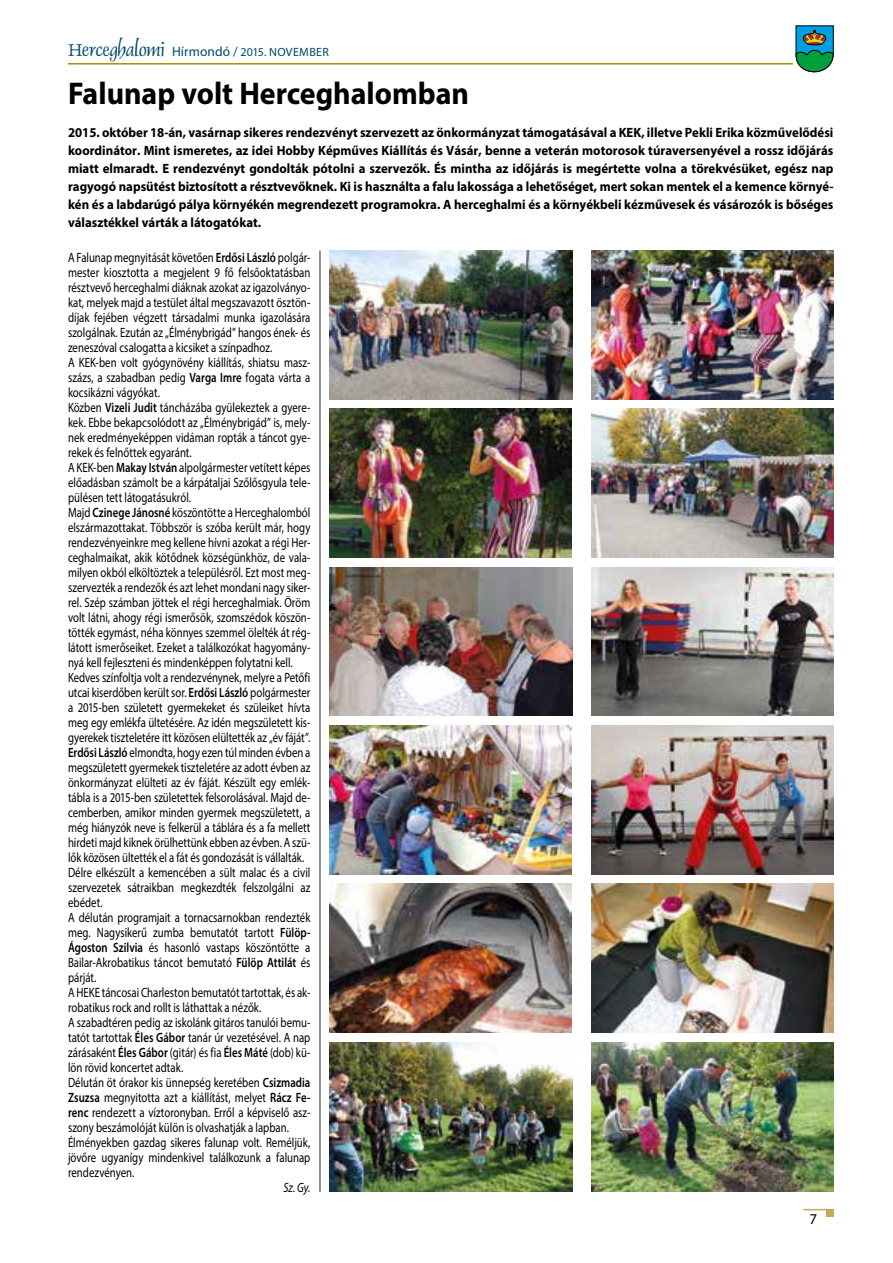
<style>
.page{position:relative;width:893px;height:1263px;background:#fff}
.page>*{position:absolute;margin:0;border:0;box-sizing:border-box;transform-origin:0 0}
.t1{font:700 31.5px "Myriad Pro";color:#000;scale:.95 1}
.t2{font:15px "Myriad Pro";color:#000}
.t3{font:13.5px/15px "Myriad Pro";color:#000;scale:.8 1}
.t4{font:700 13.5px/18px "Myriad Pro";color:#000;text-align:justify;scale:.95 1}
.t5{font:italic 13.5px "Myriad Pro";color:#000;scale:.8 1}
.t6{font:12px "Myriad Pro";letter-spacing:.025em;color:#00486a}
.s1{font-family:"Dauphin PFL";font-size:19.5px}
.s2{font-size:13.5px}
.s3{font-weight:600}
</style>
<div class="page">
<hr style="left:68px;top:63px;width:725px;height:2px;background:#ad8c01">
<hr style="left:803px;top:1209px;width:31px;height:1px;background:#c6aa57">
<div style="left:826px;top:1209px;width:8px;height:7px;background:#c6aa57"></div>
<svg style="left:795px;top:26px;width:39px;height:46px;background:#288d82"></svg>
<hr style="left:319px;top:251px;width:2px;height:941px;background:#706f6f">
<img style="left:330px;top:250px;width:242px;height:149px">
<img style="left:330px;top:409px;width:242px;height:149px">
<img style="left:330px;top:567px;width:242px;height:149px">
<img style="left:330px;top:725px;width:242px;height:149px">
<img style="left:330px;top:884px;width:242px;height:149px">
<img style="left:330px;top:1042px;width:242px;height:149px">
<img style="left:591px;top:250px;width:242px;height:149px">
<img style="left:591px;top:409px;width:242px;height:149px">
<img style="left:591px;top:567px;width:242px;height:149px">
<img style="left:591px;top:725px;width:242px;height:149px">
<img style="left:591px;top:884px;width:242px;height:149px">
<img style="left:591px;top:1042px;width:242px;height:149px">
<p class="t6" style="left:68px;top:45px;width:262px"><span class="s1">Herceghalomi</span> <span class="s2">Hírmondó /</span> 2015. november</p>
<h1 class="t1" style="left:68px;top:73px;width:424px">Falunap volt Herceghalomban</h1>
<p class="t4" style="left:68px;top:123px;width:807px">2015. október 18-án, vasárnap sikeres rendezvényt szervezett az önkormányzat támogatásával a KEK, illetve Pekli Erika közművelődési koordinátor. Mint ismeretes, az idei Hobby Képműves Kiállítás és Vásár, benne a veterán motorosok túraversenyével a rossz időjárás miatt elmaradt. E rendezvényt gondolták pótolni a szervezők. És mintha az időjárás is megértette volna a törekvésüket, egész nap ragyogó napsütést biztosított a résztvevőknek. Ki is használta a falu lakossága a lehetőséget, mert sokan mentek el a kemence környé&shy;kén és a labdarúgó pálya környékén megrendezett programokra. A herceghalmi és a környékbeli kézművesek és vásározók is bőséges választékkel várták a látogatókat.</p>
<p class="t3" style="left:68px;top:249px;width:305px">A Falunap megnyitását követően <span class="s3">Erdősi László</span> polgár&shy;mester kiosztotta a megjelent 9 fő felsőoktatásban résztvevő herceghalmi diáknak azokat az igazolványo&shy;kat, melyek majd a testület által megszavazott ösztön&shy;díjak fejében végzett társadalmi munka igazolására szolgálnak. Ezután az „Élménybrigád” hangos ének- és zeneszóval csalogatta a kicsiket a színpadhoz.<br>A KEK-ben volt gyógynövény kiállítás, shiatsu mas - százs, a szabadban pedig <span class="s3">Varga Imre</span> fogata várta a kocsikázni vágyókat.<br>Közben <span class="s3">Vizeli Judit</span> táncházába gyülekeztek a gyere&shy;kek. Ebbe bekapcsolódott az „Élménybrigád” is, mely&shy;nek eredményeképpen vidáman ropták a táncot gye&shy;rekek és felnőttek egyaránt.<br>A KEK-ben <span class="s3">Makay István</span> alpolgármester vetített képes előadásban számolt be a kárpátaljai Szőlősgyula tele&shy;pülésen tett látogatásukról.<br>Majd <span class="s3">Czinege Jánosné</span> köszöntötte a Herceghalomból elszármazottakat. Többször is szóba került már, hogy rendezvényeinkre meg kellene hívni azokat a régi Her&shy;ceghalmaikat, akik kötődnek községünkhöz, de vala&shy;milyen okból elköltöztek a településről. Ezt most meg&shy;szervezték a rendezők és azt lehet mondani nagy siker&shy;rel. Szép számban jöttek el régi herceghalmiak. Öröm volt látni, ahogy régi ismerősök, szomszédok köszön&shy;tötték egymást, néha könnyes szemmel ölelték át rég&shy;látott ismerőseiket. Ezeket a találkozókat hagyomán - nyá kell fejleszteni és mindenképpen folytatni kell.<br>Kedves színfoltja volt a rendezvénynek, melyre a Petőfi utcai kiserdőben került sor. <span class="s3">Erdősi László</span> polgármester a 2015-ben született gyermekeket és szüleiket hívta meg egy emlékfa ültetésére. Az idén megszületett kis&shy;gyerekek tiszteletére itt közösen elültették az „év fáját”.<br><span class="s3">Erdősi László</span> elmondta, hogy ezen túl minden évben a megszületett gyermekek tiszteletére az adott évben az önkormányzat elülteti az év fáját. Készült egy emlék&shy;tábla is a 2015-ben születettek felsorolásával. Majd de&shy;cemberben, amikor minden gyermek megszületett, a még hiányzók neve is felkerül a táblára és a fa mellett hirdeti majd kiknek örülhettünk ebben az évben. A szü&shy;lők közösen ültették el a fát és gondozását is vállalták.<br>Délre elkészült a kemencében a sült malac és a civil szervezetek sátraikban megkezdték felszolgálni az ebédet.<br>A délután programjait a tornacsarnokban rendezték meg. Nagysikerű zumba bemutatót tartott <span class="s3">Fülöp-Ágoston Szilvia</span> és hasonló vastaps köszöntötte a Bailar-Akrobatikus táncot bemutató <span class="s3">Fülöp Attilát</span> és párját.<br>A HEKE táncosai Charleston bemutatót tartottak, és ak&shy;robatikus rock and rollt is láthattak a nézők.<br>A szabadtéren pedig az iskolánk gitáros tanulói bemu&shy;tatót tartottak <span class="s3">Éles Gábor</span> tanár úr vezetésével. A nap zárásaként <span class="s3">Éles Gábor</span> (gitár) és fia <span class="s3">Éles Máté</span> (dob) kü&shy;lön rövid koncertet adtak.<br>Délután öt órakor kis ünnepség keretében <span class="s3">Csizmadia Zsuzsa</span> megnyitotta azt a kiállítást, melyet <span class="s3">Rácz Fe&shy;renc</span> rendezett a víztoronyban. Erről a képviselő as - szony beszámolóját külön is olvashatják a lapban.<br>Élményekben gazdag sikeres falunap volt. Reméljük, jövőre ugyanígy mindenkivel találkozunk a falunap rendezvényen.</p>
<p class="t5" style="left:284px;top:1179px;width:35px">Sz. Gy.</p>
<p class="t2" style="left:809px;top:1210px;width:9px">7</p>
</div>
